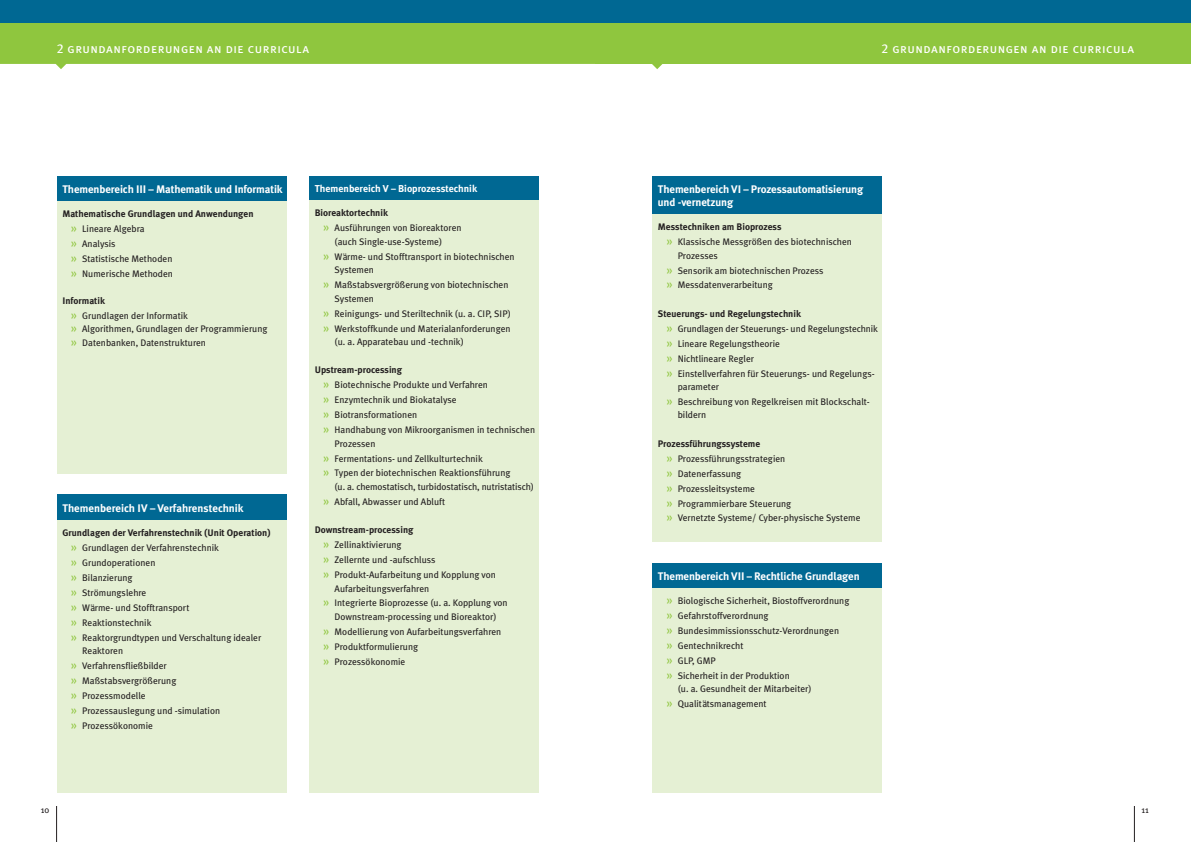
<style>
.page{position:relative;width:1191px;height:842px;background:#fff}
.page>*{position:absolute;margin:0;border:0;box-sizing:border-box;transform-origin:0 0}
.t1{font:13px "Meta Plus Book Caps";letter-spacing:.035em;color:#fff}
.t2{font:700 11px/13px "Meta Plus";letter-spacing:-.01em;color:#fff}
.t3{font:700 10px "Meta Plus";color:#fff}
.t4{font:9.5px/14.9px "Meta Plus";color:#231f20}
.t5{font:9px "Meta Plus";color:#231f20}
.s1{font-weight:700}
.s2{font-size:12px;color:#8fc63e}
</style>
<div class="page">
<svg style="left:0;top:23px;width:595px;height:46px;background:#9bcc53"></svg>
<svg style="left:595px;top:23px;width:596px;height:46px;background:#9bcc52"></svg>
<div style="left:0;top:0;width:1191px;height:23px;background:#006893"></div>
<hr style="left:56px;top:806px;width:1px;height:36px;background:#231f20">
<hr style="left:1134px;top:806px;width:1px;height:36px;background:#231f20">
<div style="left:57px;top:176px;width:229px;height:297px;background:#e5f0d4"></div>
<div style="left:57px;top:176px;width:229px;height:25px;background:#006893"></div>
<div style="left:309px;top:176px;width:230px;height:616px;background:#e5f0d4"></div>
<div style="left:309px;top:176px;width:230px;height:25px;background:#006893"></div>
<div style="left:57px;top:495px;width:229px;height:297px;background:#e5f0d4"></div>
<div style="left:57px;top:495px;width:229px;height:25px;background:#006893"></div>
<div style="left:652px;top:563px;width:230px;height:229px;background:#e5f0d4"></div>
<div style="left:652px;top:563px;width:230px;height:25px;background:#006893"></div>
<div style="left:652px;top:176px;width:230px;height:365px;background:#e5f0d4"></div>
<div style="left:652px;top:176px;width:230px;height:38px;background:#006893"></div>
<h1 class="t1" style="left:57px;top:41px;width:254px">2 grundanforderungen an die curricula</h1>
<h1 class="t1" style="left:881px;top:41px;width:254px">2 grundanforderungen an die curricula</h1>
<p class="t2" style="left:62px;top:182px;width:222px">Themenbereich III – Mathematik und Informatik</p>
<p class="t4" style="left:71px;top:206px;width:184px;text-indent:-9px"><span class="s1">Mathematische Grundlagen und Anwendungen </span><span class="s2">»</span> Lineare Algebra<br><span class="s2">»</span> Analysis<br><span class="s2">»</span> Statistische Methoden<br><span class="s2">»</span> Numerische Methoden</p>
<p class="t4" style="left:71px;top:293px;width:119px;text-indent:-9px"><span class="s1">Informatik<br></span><span class="s2">»</span> Grundlagen der Informatik</p>
<p class="t4" style="left:71px;top:322px;width:198px;line-height:13.5px"><span class="s2">»</span> Algorithmen, Grundlagen der Programmierung <span class="s2">»</span> Datenbanken, Datenstrukturen</p>
<p class="t2" style="left:62px;top:501px;width:183px">Themenbereich IV – Verfahrenstechnik</p>
<p class="t4" style="left:71px;top:525px;width:201px;text-indent:-9px"><span class="s1">Grundlagen der Verfahrenstechnik (Unit Operation) </span><span class="s2">»</span> Grundlagen der Verfahrenstechnik<br><span class="s2">»</span> Grundoperationen<br><span class="s2">»</span> Bilanzierung<br><span class="s2">»</span> Strömungslehre<br><span class="s2">»</span> Wärme- und Stofftransport<br><span class="s2">»</span> Reaktionstechnik<br><span class="s2">»</span> Reaktorgrundtypen und Verschaltung idealer</p>
<p class="t4" style="left:71px;top:643px;width:151px;text-indent:11px">Reaktoren<br><span class="s2">»</span> Verfahrensfließbilder<br><span class="s2">»</span> Maßstabsvergrößerung<br><span class="s2">»</span> Prozessmodelle<br><span class="s2">»</span> Prozessauslegung und -simulation <span class="s2">»</span> Prozessökonomie</p>
<p class="t3" style="left:315px;top:183px;width:164px">Themenbereich V – Bioprozesstechnik</p>
<p class="t4" style="left:323px;top:206px;width:140px;text-indent:-9px"><span class="s1">Bioreaktortechnik<br></span><span class="s2">»</span> Ausführungen von Bioreaktoren</p>
<p class="t4" style="left:323px;top:234px;width:193px;text-indent:11px">(auch Single-use-Systeme)<br><span class="s2">»</span> Wärme- und Stofftransport in biotechnischen</p>
<p class="t4" style="left:323px;top:262px;width:187px;text-indent:11px">Systemen<br><span class="s2">»</span> Maßstabsvergrößerung von biotechnischen</p>
<p class="t4" style="left:323px;top:291px;width:189px;text-indent:11px">Systemen<br><span class="s2">»</span> Reinigungs- und Steriltechnik (u. a. CIP, SIP) <span class="s2">»</span> Werkstoffkunde und Materialanforderungen</p>
<p class="t4" style="left:334px;top:334px;width:131px">(u. a. Apparatebau und -technik)</p>
<p class="t4" style="left:323px;top:363px;width:213px;text-indent:-9px"><span class="s1">Upstream-processing<br></span><span class="s2">»</span> Biotechnische Produkte und Verfahren<br><span class="s2">»</span> Enzymtechnik und Biokatalyse<br><span class="s2">»</span> Biotransformationen<br><span class="s2">»</span> Handhabung von Mikroorganismen in technischen</p>
<p class="t4" style="left:323px;top:436px;width:189px;text-indent:11px">Prozessen<br><span class="s2">»</span> Fermentations- und Zellkulturtechnik<br><span class="s2">»</span> Typen der biotechnischen Reaktionsführung</p>
<p class="t4" style="left:323px;top:479px;width:212px;text-indent:11px">(u. a. chemostatisch, turbidostatisch, nutristatisch) <span class="s2">»</span> Abfall, Abwasser und Abluft</p>
<p class="t4" style="left:323px;top:522px;width:174px;text-indent:-9px"><span class="s1">Downstream-processing<br></span><span class="s2">»</span> Zellinaktivierung<br><span class="s2">»</span> Zellernte und -aufschluss<br><span class="s2">»</span> Produkt-Aufarbeitung und Kopplung von</p>
<p class="t4" style="left:323px;top:581px;width:186px;text-indent:11px">Aufarbeitungsverfahren<br><span class="s2">»</span> Integrierte Bioprozesse (u. a. Kopplung von</p>
<p class="t4" style="left:323px;top:609px;width:180px;text-indent:11px">Downstream-processing und Bioreaktor) <span class="s2">»</span> Modellierung von Aufarbeitungsverfahren <span class="s2">»</span> Produktformulierung<br><span class="s2">»</span> Prozessökonomie</p>
<p class="t2" style="left:658px;top:182px;width:207px">Themenbereich VI – Prozessautomatisierung und -vernetzung</p>
<p class="t4" style="left:666px;top:219px;width:187px;text-indent:-9px"><span class="s1">Messtechniken am Bioprozess<br></span><span class="s2">»</span> Klassische Messgrößen des biotechnischen</p>
<p class="t4" style="left:666px;top:248px;width:159px;text-indent:11px">Prozesses<br><span class="s2">»</span> Sensorik am biotechnischen Prozess <span class="s2">»</span> Messdatenverarbeitung</p>
<p class="t4" style="left:666px;top:306px;width:213px;text-indent:-9px"><span class="s1">Steuerungs- und Regelungstechnik<br></span><span class="s2">»</span> Grundlagen der Steuerungs- und Regelungstechnik <span class="s2">»</span> Lineare Regelungstheorie<br><span class="s2">»</span> Nichtlineare Regler<br><span class="s2">»</span> Einstellverfahren für Steuerungs- und Regelungs-</p>
<p class="t4" style="left:666px;top:379px;width:205px;text-indent:11px">parameter<br><span class="s2">»</span> Beschreibung von Regelkreisen mit Blockschalt-</p>
<p class="t4" style="left:677px;top:408px;width:30px">bildern</p>
<p class="t4" style="left:666px;top:436px;width:196px;text-indent:-9px"><span class="s1">Prozessführungssysteme<br></span><span class="s2">»</span> Prozessführungsstrategien<br><span class="s2">»</span> Datenerfassung<br><span class="s2">»</span> Prozessleitsysteme<br><span class="s2">»</span> Programmierbare Steuerung<br><span class="s2">»</span> Vernetzte Systeme/ Cyber-physische Systeme</p>
<p class="t2" style="left:658px;top:569px;width:203px">Themenbereich VII – Rechtliche Grundlagen</p>
<p class="t4" style="left:666px;top:593px;width:184px"><span class="s2">»</span> Biologische Sicherheit, Biostoffverordnung <span class="s2">»</span> Gefahrstoffverordnung<br><span class="s2">»</span> Bundesimmissionsschutz-Verordnungen<br><span class="s2">»</span> Gentechnikrecht<br><span class="s2">»</span> GLP, GMP<br><span class="s2">»</span> Sicherheit in der Produktion</p>
<p class="t4" style="left:666px;top:681px;width:147px;text-indent:11px">(u. a. Gesundheit der Mitarbeiter) <span class="s2">»</span> Qualitätsmanagement</p>
<p class="t5" style="left:41px;top:805px;width:10px">10</p>
<p class="t5" style="left:1141px;top:805px;width:9px">11</p>
</div>
